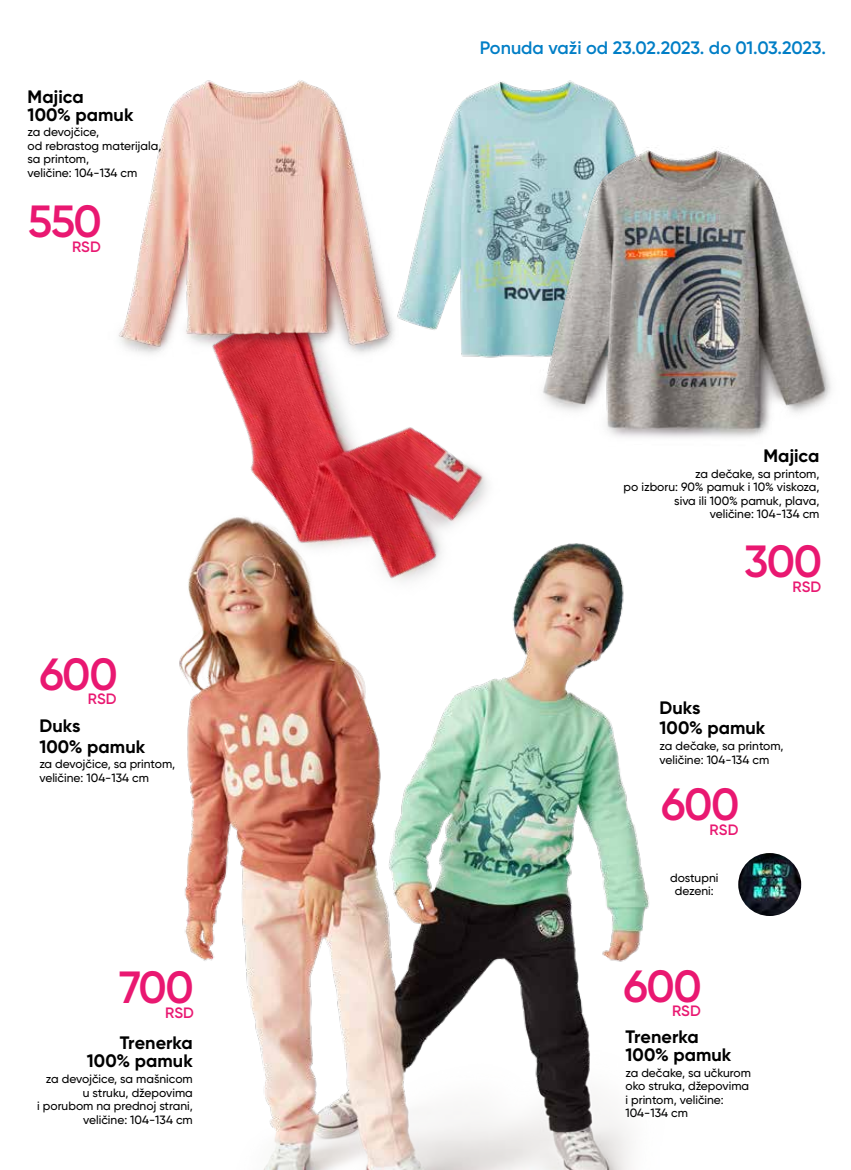
<style>
.page{position:relative;width:851px;height:1170px;background:#fff}
.page>*{position:absolute;margin:0;border:0;box-sizing:border-box;transform-origin:0 0}
.t1{font:600 45px "Gilroy";letter-spacing:-.035em;color:#e91871}
.t2{font:700 18px/18px "Gilroy";letter-spacing:.005em;color:#000}
.t3{font:600 18px "Gilroy";letter-spacing:-.01em;color:#007ec6}
.t4{font:600 15px "Gilroy";letter-spacing:.005em;color:#e91871}
.t5{font:500 12px/13.5px "Gilroy";color:#000}
</style>
<div class="page">
<img style="left:425px;top:80px;width:172px;height:123px">
<img style="left:231px;top:203px;width:299px;height:272px">
<img style="left:530px;top:93px;width:301px;height:345px">
<img style="left:118px;top:80px;width:298px;height:312px">
<img style="left:179px;top:475px;width:571px;height:694px">
<img style="left:738px;top:853px;width:63px;height:62px;border-radius:31px">
<h2 class="t2" style="left:28px;top:87px;width:107px">Majica<br>100% pamuk</h2>
<p class="t5" style="left:28px;top:125px;width:135px">za devojčice,<br>od rebrastog materijala, sa printom,<br>veličine: 104-134 cm</p>
<h1 class="t1" style="left:28px;top:193px;width:76px">550</h1>
<p class="t4" style="left:72px;top:237px;width:30px">RSD</p>
<h1 class="t1" style="left:39px;top:646px;width:80px">600</h1>
<p class="t4" style="left:88px;top:690px;width:30px">RSD</p>
<h2 class="t2" style="left:39px;top:716px;width:107px;line-height:20.1px">Duks<br>100% pamuk</h2>
<p class="t5" style="left:39px;top:757px;width:137px">za devojčice, sa printom, veličine: 104-134 cm</p>
<h1 class="t1" style="left:119px;top:959px;width:76px">700</h1>
<p class="t4" style="left:165px;top:1003px;width:30px">RSD</p>
<h2 class="t2" style="left:87px;top:1033px;width:107px;text-align:right">Trenerka<br>100% pamuk</h2>
<p class="t5" style="left:37px;top:1071px;width:157px;text-align:right">za devojčice, sa mašnicom u struku, džepovima<br>i porubom na prednoj strani, veličine: 104-134 cm</p>
<h2 class="t3" style="left:480px;top:37px;width:347px">Ponuda važi od 23.02.2023. do 01.03.2023.</h2>
<h2 class="t2" style="left:763px;top:447px;width:58px">Majica</h2>
<p class="t5" style="left:623px;top:466px;width:197px;text-align:right">za dečake, sa printom,<br>po izboru: 90% pamuk i 10% viskoza, siva ili 100% pamuk, plava,<br>veličine: 104-134 cm</p>
<h1 class="t1" style="left:743px;top:533px;width:80px">300</h1>
<p class="t4" style="left:792px;top:577px;width:30px">RSD</p>
<h2 class="t2" style="left:659px;top:697px;width:107px;line-height:20.1px">Duks<br>100% pamuk</h2>
<p class="t5" style="left:659px;top:739px;width:126px">za dečake, sa printom, veličine: 104-134 cm</p>
<h1 class="t1" style="left:661px;top:776px;width:80px">600</h1>
<p class="t4" style="left:709px;top:819px;width:30px">RSD</p>
<p class="t5" style="left:670px;top:870px;width:50px;text-align:center">dostupni dezeni:</p>
<h1 class="t1" style="left:623px;top:957px;width:80px">600</h1>
<p class="t4" style="left:672px;top:1001px;width:30px">RSD</p>
<h2 class="t2" style="left:625px;top:1027px;width:107px">Trenerka<br>100% pamuk</h2>
<p class="t5" style="left:625px;top:1065px;width:127px">za dečake, sa učkurom oko struka, džepovima i printom, veličine:<br>104-134 cm</p>
</div>
